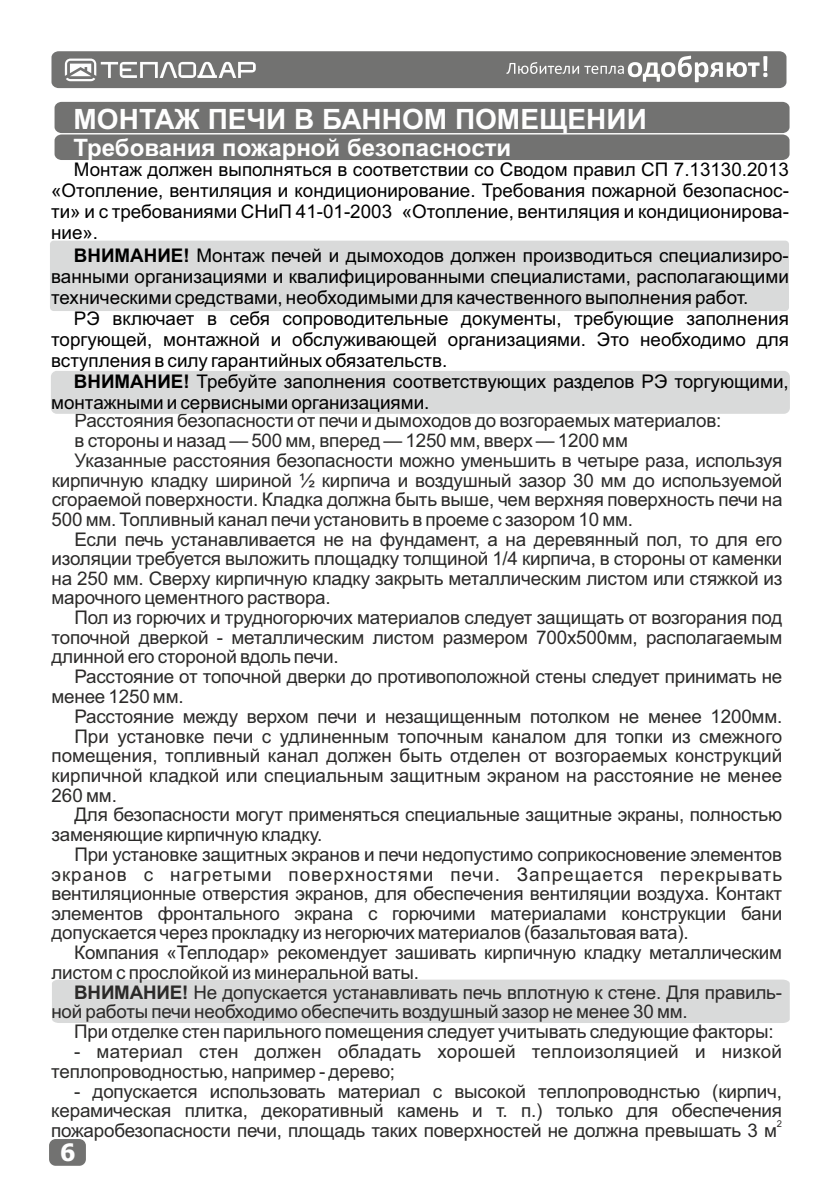
<style>
.page{position:relative;width:840px;height:1191px;background:#fff}
.page>*{position:absolute;margin:0;border:0;box-sizing:border-box;transform-origin:0 0}
.t1{font:700 28px "Arial";color:#fefefe}
.t2{font:700 24px "Arial";color:#fefefe}
.t3{font:700 24px "Tahoma";color:#fefefe}
.t4{font:18.8px/19.6px "Arial";letter-spacing:-.01em;color:#2b2a29}
.t5{font:18.8px/21px "Arial";color:#000;text-align:justify}
.t6{font:18.8px "Arial";letter-spacing:.05em;color:#2b2a29}
.t7{font:9.4px "Arial";color:#2b2a29}
.s1{font-weight:700}
</style>
<div class="page">
<div style="left:52px;top:979px;width:737px;height:44px;background:#d9dada"></div>
<svg style="left:49px;top:1139px;width:37px;height:26px"></svg>
<div style="left:54px;top:102px;width:735px;height:58px;background:#727271"></div>
<div style="left:50px;top:241px;width:738px;height:70px;background:#d9dada;border-radius:4px"></div>
<div style="left:51px;top:371px;width:738px;height:43px;background:#d9dada;border-radius:6px"></div>
<svg style="left:51px;top:51px;width:735px;height:37px"></svg>
<h1 class="t1" style="left:74px;top:108px;width:574px">МОНТАЖ ПЕЧИ В БАННОМ ПОМЕЩЕНИИ</h1>
<p class="t2" style="left:73px;top:138px;width:439px">Требования пожарной безопасности</p>
<p class="t5" style="left:51px;top:160px;width:739px;text-indent:23px">Монтаж должен выполняться в соответствии со Сводом правил СП 7.13130.2013 «Отопление, вентиляция и кондиционирование. Требования пожарной безопаснос&shy;ти» и с требованиями СНиП 41-01-2003 «Отопление, вентиляция и кондиционирова&shy;ние».</p>
<p class="t5" style="left:51px;top:247px;width:738px;text-indent:23px"><span class="s1">ВНИМАНИЕ!</span> Монтаж печей и дымоходов должен производиться специализиро&shy;ванными организациями и квалифицированными специалистами, располагающими техническими средствами, необходимыми для качественного выполнения работ.</p>
<p class="t5" style="left:51px;top:310px;width:738px;text-indent:23px">РЭ включает в себя сопроводительные документы, требующие заполнения торгующей, монтажной и обслуживающей организациями. Это необходимо для вступления в силу гарантийных обязательств.</p>
<p class="t5" style="left:51px;top:373px;width:738px;text-indent:23px"><span class="s1">ВНИМАНИЕ!</span> Требуйте заполнения соответствующих разделов РЭ торгующими, монтажными и сервисными организациями.</p>
<p class="t4" style="left:75px;top:412px;width:648px">Расстояния безопасности от печи и дымоходов до возгораемых материалов:</p>
<p class="t4" style="left:75px;top:432px;width:554px">в стороны и назад — 500 мм, вперед — 1250 мм, вверх — 1200 мм</p>
<p class="t4" style="left:75px;top:452px;width:709px">Указанные расстояния безопасности можно уменьшить в четыре раза, используя</p>
<p class="t4" style="left:52px;top:472px;width:731px">кирпичную кладку шириной ½ кирпича и воздушный зазор 30 мм до используемой</p>
<p class="t4" style="left:52px;top:491px;width:731px">сгораемой поверхности. Кладка должна быть выше, чем верхняя поверхность печи на</p>
<p class="t4" style="left:52px;top:511px;width:582px">500 мм. Топливный канал печи установить в проеме с зазором 10 мм.</p>
<p class="t4" style="left:74px;top:531px;width:709px">Если печь устанавливается не на фундамент, а на деревянный пол, то для его</p>
<p class="t4" style="left:52px;top:550px;width:731px">изоляции требуется выложить площадку толщиной 1/4 кирпича, в стороны от каменки</p>
<p class="t4" style="left:52px;top:570px;width:731px">на 250 мм. Сверху кирпичную кладку закрыть металлическим листом или стяжкой из</p>
<p class="t4" style="left:52px;top:590px;width:280px">марочного цементного раствора.</p>
<p class="t4" style="left:74px;top:609px;width:709px">Пол из горючих и трудногорючих материалов следует защищать от возгорания под</p>
<p class="t4" style="left:52px;top:629px;width:731px">топочной дверкой - металлическим листом размером 700х500мм, располагаемым</p>
<p class="t4" style="left:51px;top:649px;width:288px">длинной его стороной вдоль печи.</p>
<p class="t4" style="left:74px;top:669px;width:709px">Расстояние от топочной дверки до противоположной стены следует принимать не</p>
<p class="t4" style="left:51px;top:688px;width:133px">менее 1250 мм.</p>
<p class="t4" style="left:74px;top:708px;width:709px">Расстояние между верхом печи и незащищенным потолком не менее 1200мм.</p>
<p class="t4" style="left:74px;top:728px;width:709px">При установке печи с удлиненным топочным каналом для топки из смежного</p>
<p class="t4" style="left:51px;top:747px;width:732px">помещения, топливный канал должен быть отделен от возгораемых конструкций</p>
<p class="t4" style="left:51px;top:767px;width:731px">кирпичной кладкой или специальным защитным экраном на расстояние не менее</p>
<p class="t4" style="left:51px;top:787px;width:67px">260 мм.</p>
<p class="t4" style="left:74px;top:807px;width:709px">Для безопасности могут применяться специальные защитные экраны, полностью</p>
<p class="t4" style="left:51px;top:826px;width:272px">заменяющие кирпичную кладку.</p>
<p class="t4" style="left:74px;top:846px;width:709px">При установке защитных экранов и печи недопустимо соприкосновение элементов</p>
<p class="t6" style="left:51px;top:867px;width:731px">экранов с нагретыми поверхностями печи. Запрещается перекрывать</p>
<p class="t4" style="left:51px;top:885px;width:731px">вентиляционные отверстия экранов, для обеспечения вентиляции воздуха. Контакт</p>
<p class="t4" style="left:51px;top:905px;width:731px">элементов фронтального экрана с горючими материалами конструкции бани</p>
<p class="t4" style="left:51px;top:924px;width:638px">допускается через прокладку из негорючих материалов (базальтовая вата).</p>
<p class="t4" style="left:74px;top:944px;width:709px">Компания «Теплодар» рекомендует зашивать кирпичную кладку металлическим</p>
<p class="t4" style="left:51px;top:964px;width:369px">листом с прослойкой из минеральной ваты.</p>
<p class="t4" style="left:74px;top:984px;width:709px"><span class="s1">ВНИМАНИЕ!</span> Не допускается устанавливать печь вплотную к стене. Для правиль-</p>
<p class="t4" style="left:51px;top:1003px;width:637px">ной работы печи необходимо обеспечить воздушный зазор не менее 30 мм.</p>
<p class="t4" style="left:74px;top:1023px;width:700px">При отделке стен парильного помещения следует учитывать следующие факторы:</p>
<p class="t4" style="left:51px;top:1043px;width:731px;text-indent:23px">- материал стен должен обладать хорошей теплоизоляцией и низкой теплопроводностью, например - дерево;</p>
<p class="t4" style="left:51px;top:1082px;width:731px;text-align:right">- допускается использовать материал с высокой теплопроводнстью (кирпич, керамическая плитка, декоративный камень и т. п.) только для обеспечения</p>
<p class="t7" style="left:776px;top:1120px;width:7px">2</p>
<p class="t4" style="left:51px;top:1122px;width:726px">пожаробезопасности печи, площадь таких поверхностей не должна превышать 3 м</p>
<p class="t3" style="left:60px;top:1142px;width:17px">6</p>
</div>
